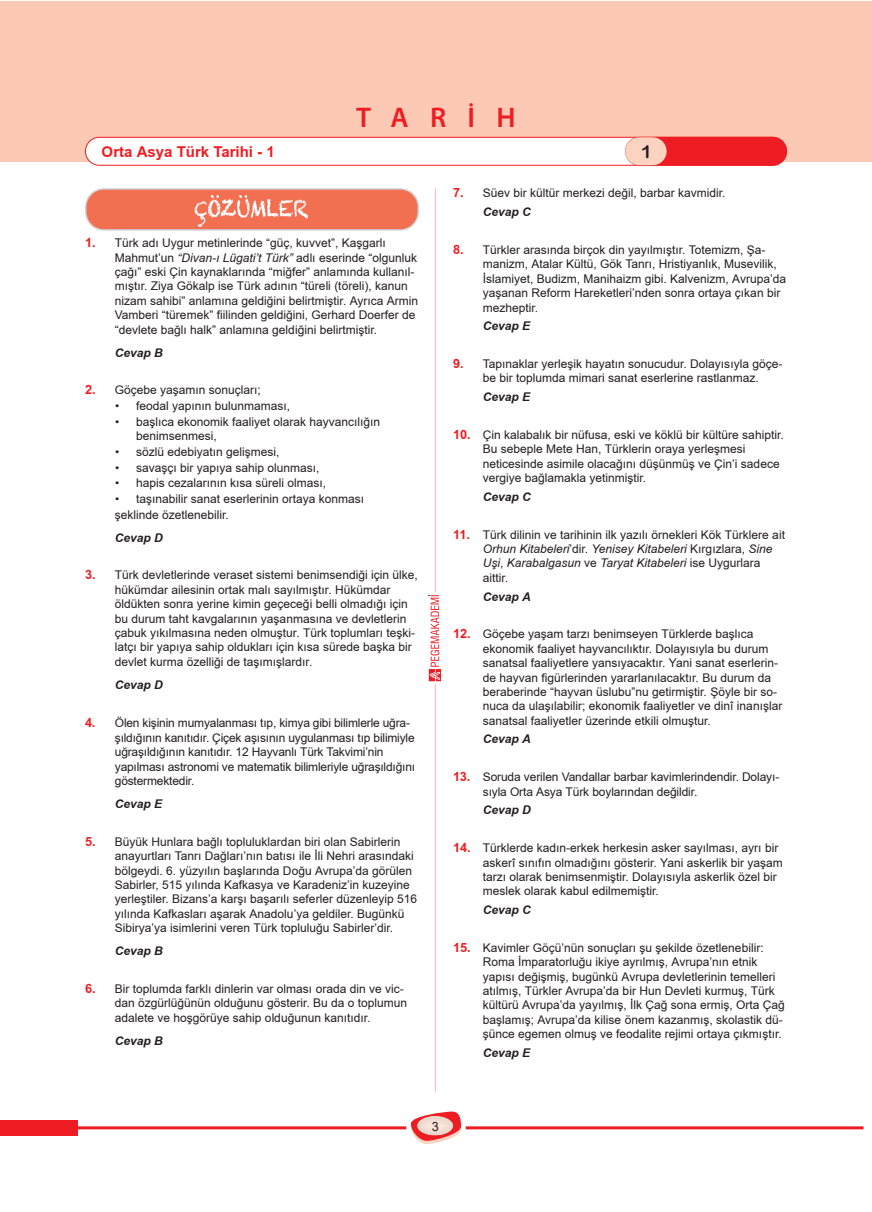
<style>
.page{position:relative;width:872px;height:1212px;background:#fff}
.page>*{position:absolute;margin:0;border:0;box-sizing:border-box;transform-origin:0 0}
.t1{font:600 28.5px "Myriad Pro";letter-spacing:.75em;color:#ee1d23}
.t2{font:18px "Arial Rounded MT Bold";color:#231f20}
.t3{font:700 15px "TR Arial";color:#ee1d23}
.t4{font:12.75px "TR Arial";color:#231f20}
.cozum{font:12px/14.4px "TR Arial";color:#231f20}
.cozum_maddeli{font:12px/14.4px "TR Arial";color:#231f20}
.dogru_secenek{font:italic 700 12px "TR Arial";color:#231f20}
.s1{font-weight:700;font-size:12.75px;color:#ee1d23}
.s2{font-style:italic}
</style>
<div class="page">
<div style="left:21px;top:1px;width:851px;height:161px;background:#fcc9b4"></div>
<div style="left:0;top:1px;width:21px;height:161px;background:#fcc9b4"></div>
<hr style="left:435px;top:188px;width:1px;height:904px;background:#ee1d23">
<svg style="left:428px;top:592px;width:14px;height:92px"></svg>
<svg style="left:428px;top:595px;width:13px;height:86px"></svg>
<div style="left:85px;top:137px;width:701px;height:28px;background:#fff;border-radius:14px"></div>
<div style="left:85px;top:137px;width:702px;height:29px;border:1px solid #ee1d23;border-radius:14px"></div>
<div style="left:625px;top:137px;width:161px;height:28px;background:#ee1d23;border-radius:14px"></div>
<div style="left:625px;top:137px;width:162px;height:29px;border:1px solid #ee1d23;border-radius:14px"></div>
<div style="left:625px;top:137px;width:41px;height:28px;background:#fcd2c0;border-radius:14px"></div>
<hr style="left:466px;top:1126px;width:397px;height:3px;background:#ee1d23">
<hr style="left:77px;top:1126px;width:329px;height:3px;background:#ee1d23">
<svg style="left:414px;top:1136px;width:41px;height:8px"></svg>
<div style="left:408px;top:1106px;width:54px;height:30px;background:#231f20;opacity:.35"></div>
<div style="left:0;top:1120px;width:21px;height:16px;background:#ee1d23"></div>
<div style="left:21px;top:1120px;width:57px;height:16px;background:#ee1d23"></div>
<div style="left:86px;top:189px;width:332px;height:41px;background:#f36f51;border-radius:18px"></div>
<svg style="left:194px;top:195px;width:114px;height:32px"></svg>
<div style="left:85px;top:188px;width:334px;height:43px;border:2px solid #d1d2d4;border-radius:18px"></div>
<h1 class="t1" style="left:356px;top:99px;width:161px">TARİH</h1>
<p class="t3" style="left:102px;top:141px;width:175px">Orta Asya Türk Tarihi - 1</p>
<h2 class="t2" style="left:641px;top:141px;width:12px">1</h2>
<p class="cozum" style="left:115px;top:236px;width:305px;text-indent:-30px"><span class="s1">1.</span> Türk adı Uygur metinlerinde “güç, kuvvet”, Kaşgarlı Mahmut’un <span class="s2">“Divan-ı Lügati’t Türk”</span> adlı eserinde “olgunluk çağı” eski Çin kaynaklarında “miğfer” anlamında kullanıl&shy;mıştır. Ziya Gökalp ise Türk adının “türeli (töreli), kanun nizam sahibi” anlamına geldiğini belirtmiştir. Ayrıca Armin Vamberi “türemek” fiilinden geldiğini, Gerhard Doerfer de “devlete bağlı halk” anlamına geldiğini belirtmiştir.</p>
<p class="dogru_secenek" style="left:115px;top:344px;width:50px">Cevap B</p>
<p class="cozum" style="left:85px;top:383px;width:177px"><span class="s1">2.</span> Göçebe yaşamın sonuçları;</p>
<p class="cozum_maddeli" style="left:115px;top:399px;width:177px">• feodal yapının bulunmaması,</p>
<p class="cozum_maddeli" style="left:136px;top:414px;width:246px;text-indent:-21px">• başlıca ekonomik faaliyet olarak hayvancılığın benimsenmesi,</p>
<p class="cozum_maddeli" style="left:115px;top:444px;width:166px">• sözlü edebiyatın gelişmesi,</p>
<p class="cozum_maddeli" style="left:115px;top:460px;width:206px">• savaşçı bir yapıya sahip olunması,</p>
<p class="cozum_maddeli" style="left:115px;top:476px;width:213px">• hapis cezalarının kısa süreli olması,</p>
<p class="cozum_maddeli" style="left:115px;top:491px;width:251px">• taşınabilir sanat eserlerinin ortaya konması</p>
<p class="cozum_maddeli" style="left:115px;top:507px;width:116px">şeklinde özetlenebilir.</p>
<p class="dogru_secenek" style="left:115px;top:529px;width:50px">Cevap D</p>
<p class="cozum" style="left:115px;top:568px;width:304px;text-indent:-30px"><span class="s1">3.</span> Türk devletlerinde veraset sistemi benimsendiği için ülke, hükümdar ailesinin ortak malı sayılmıştır. Hükümdar öldükten sonra yerine kimin geçeceği belli olmadığı için bu durum taht kavgalarının yaşanmasına ve devletlerin çabuk yıkılmasına neden olmuştur. Türk toplumları teşki&shy;latçı bir yapıya sahip oldukları için kısa sürede başka bir devlet kurma özelliği de taşımışlardır.</p>
<p class="dogru_secenek" style="left:115px;top:676px;width:50px">Cevap D</p>
<p class="cozum" style="left:115px;top:716px;width:302px;text-indent:-30px"><span class="s1">4.</span> Ölen kişinin mumyalanması tıp, kimya gibi bilimlerle uğra&shy;şıldığının kanıtıdır. Çiçek aşısının uygulanması tıp bilimiyle uğraşıldığının kanıtıdır. 12 Hayvanlı Türk Takvimi’nin yapılması astronomi ve matematik bilimleriyle uğraşıldığını göstermektedir.</p>
<p class="dogru_secenek" style="left:115px;top:795px;width:49px">Cevap E</p>
<p class="cozum" style="left:115px;top:834px;width:304px;text-indent:-30px"><span class="s1">5.</span> Büyük Hunlara bağlı topluluklardan biri olan Sabirlerin anayurtları Tanrı Dağları’nın batısı ile İli Nehri arasındaki bölgeydi. 6. yüzyılın başlarında Doğu Avrupa’da görülen Sabirler, 515 yılında Kafkasya ve Karadeniz’in kuzeyine yerleştiler. Bizans’a karşı başarılı seferler düzenleyip 516 yılında Kafkasları aşarak Anadolu’ya geldiler. Bugünkü Sibirya’ya isimlerini veren Türk topluluğu Sabirler’dir.</p>
<p class="dogru_secenek" style="left:115px;top:943px;width:50px">Cevap B</p>
<p class="cozum" style="left:115px;top:981px;width:294px;text-indent:-30px"><span class="s1">6.</span> Bir toplumda farklı dinlerin var olması orada din ve vic&shy;dan özgürlüğünün olduğunu gösterir. Bu da o toplumun adalete ve hoşgörüye sahip olduğunun kanıtıdır.</p>
<p class="dogru_secenek" style="left:115px;top:1032px;width:50px">Cevap B</p>
<p class="cozum" style="left:453px;top:186px;width:274px"><span class="s1">7.</span> Süev bir kültür merkezi değil, barbar kavmidir.</p>
<p class="dogru_secenek" style="left:483px;top:204px;width:50px">Cevap C</p>
<p class="cozum" style="left:483px;top:242px;width:305px;text-indent:-30px"><span class="s1">8.</span> Türkler arasında birçok din yayılmıştır. Totemizm, Şa&shy;manizm, Atalar Kültü, Gök Tanrı, Hristiyanlık, Musevilik, İslamiyet, Budizm, Manihaizm gibi. Kalvenizm, Avrupa’da yaşanan Reform Hareketleri’nden sonra ortaya çıkan bir mezheptir.</p>
<p class="dogru_secenek" style="left:483px;top:318px;width:49px">Cevap E</p>
<p class="cozum" style="left:453px;top:357px;width:331px;text-align:center"><span class="s1">9.</span> Tapınaklar yerleşik hayatın sonucudur. Dolayısıyla göçe&shy;be bir toplumda mimari sanat eserlerine rastlanmaz.</p>
<p class="dogru_secenek" style="left:483px;top:389px;width:49px">Cevap E</p>
<p class="cozum" style="left:483px;top:427px;width:302px;text-indent:-30px"><span class="s1">10.</span> Çin kalabalık bir nüfusa, eski ve köklü bir kültüre sahiptir.<br>Bu sebeple Mete Han, Türklerin oraya yerleşmesi neticesinde asimile olacağını düşünmüş ve Çin’i sadece vergiye bağlamakla yetinmiştir.</p>
<p class="dogru_secenek" style="left:483px;top:488px;width:50px">Cevap C</p>
<p class="cozum" style="left:483px;top:527px;width:304px;text-indent:-30px"><span class="s1">11.</span> Türk dilinin ve tarihinin ilk yazılı örnekleri Kök Türklere ait <span class="s2">Orhun Kitabeleri</span>’dir. <span class="s2">Yenisey Kitabeleri</span> Kırgızlara, <span class="s2">Sine Uşi</span>, <span class="s2">Karabalgasun</span> ve <span class="s2">Taryat Kitabeleri</span> ise Uygurlara aittir.</p>
<p class="dogru_secenek" style="left:483px;top:588px;width:50px">Cevap A</p>
<p class="cozum" style="left:483px;top:627px;width:301px;text-indent:-30px"><span class="s1">12.</span> Göçebe yaşam tarzı benimseyen Türklerde başlıca ekonomik faaliyet hayvancılıktır. Dolayısıyla bu durum sanatsal faaliyetlere yansıyacaktır. Yani sanat eserlerin&shy;de hayvan figürlerinden yararlanılacaktır. Bu durum da beraberinde “hayvan üslubu”nu getirmiştir. Şöyle bir so&shy;nuca da ulaşılabilir; ekonomik faaliyetler ve dinî inanışlar sanatsal faaliyetler üzerinde etkili olmuştur.</p>
<p class="dogru_secenek" style="left:483px;top:731px;width:50px">Cevap A</p>
<p class="cozum" style="left:483px;top:770px;width:298px;text-indent:-30px"><span class="s1">13.</span> Soruda verilen Vandallar barbar kavimlerindendir. Dolayı&shy;sıyla Orta Asya Türk boylarından değildir.</p>
<p class="dogru_secenek" style="left:483px;top:802px;width:50px">Cevap D</p>
<p class="cozum" style="left:483px;top:841px;width:301px;text-indent:-30px"><span class="s1">14.</span> Türklerde kadın-erkek herkesin asker sayılması, ayrı bir askerî sınıfın olmadığını gösterir. Yani askerlik bir yaşam tarzı olarak benimsenmiştir. Dolayısıyla askerlik özel bir meslek olarak kabul edilmemiştir.</p>
<p class="dogru_secenek" style="left:483px;top:902px;width:50px">Cevap C</p>
<p class="cozum" style="left:483px;top:940px;width:303px;text-indent:-30px"><span class="s1">15.</span> Kavimler Göçü’nün sonuçları şu şekilde özetlenebilir:<br>Roma İmparatorluğu ikiye ayrılmış, Avrupa’nın etnik yapısı değişmiş, bugünkü Avrupa devletlerinin temelleri atılmış, Türkler Avrupa’da bir Hun Devleti kurmuş, Türk kültürü Avrupa’da yayılmış, İlk Çağ sona ermiş, Orta Çağ başlamış; Avrupa’da kilise önem kazanmış, skolastik dü&shy;şünce egemen olmuş ve feodalite rejimi ortaya çıkmıştır.</p>
<p class="dogru_secenek" style="left:483px;top:1044px;width:49px">Cevap E</p>
<p class="t4" style="left:432px;top:1117px;width:9px">3</p>
</div>
